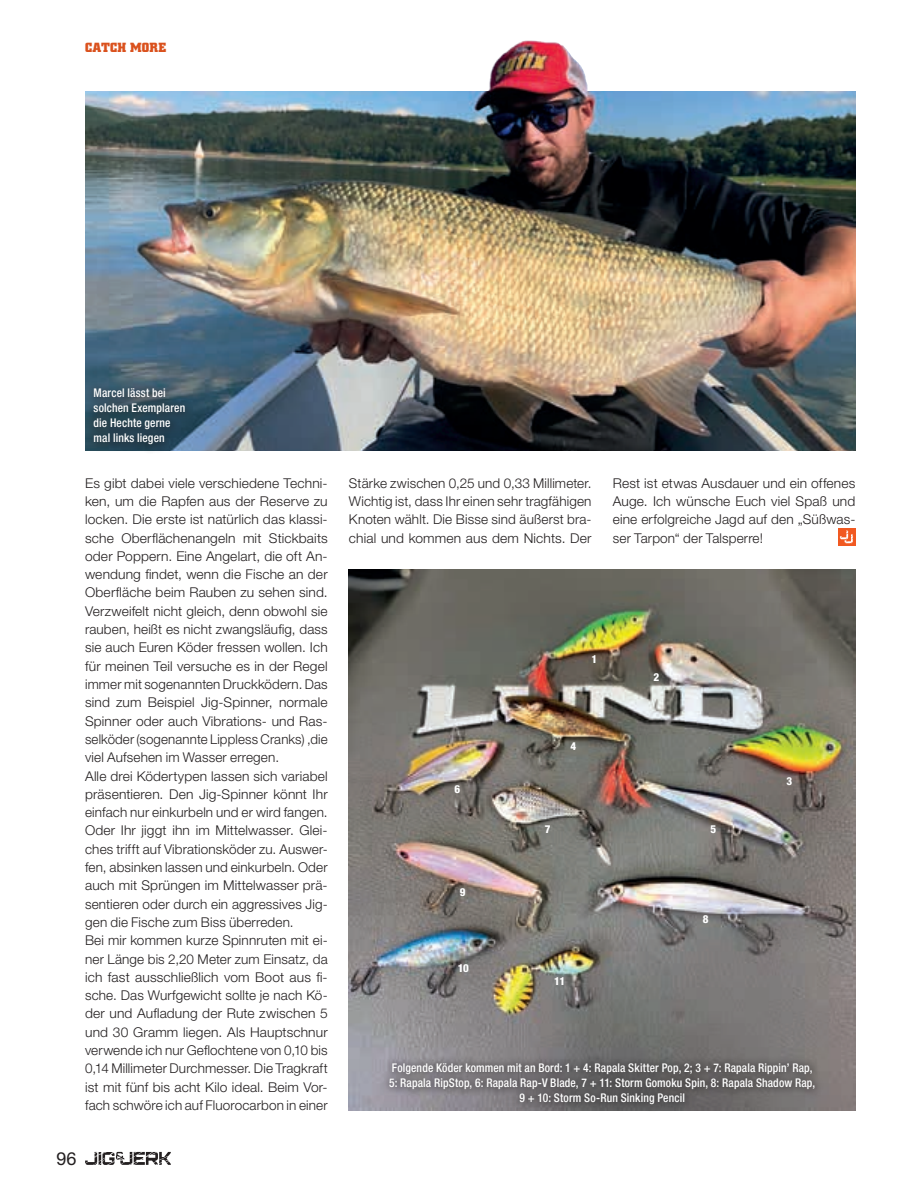
<style>
.page{position:relative;width:915px;height:1191px;background:#fff}
.page>*{position:absolute;margin:0;border:0;box-sizing:border-box;transform-origin:0 0}
.t1{font:18px "Helvetica Neue LT Std";color:#231f20}
.t2{font:300 13.5px/18.3px "Helvetica Neue LT Std";letter-spacing:.01em;color:#231f20;text-align:justify}
.t3{font:700 13.5px "Square Slabserif 711 BT";letter-spacing:.015em;color:#da511d}
.t4{font:500 condensed 12px/15px "Helvetica Neue LT Std";letter-spacing:.015em;color:#fff;scale:.96 1}
.t5{font:800 condensed 11.1px "Helvetica Neue LT Std";color:#fff}
</style>
<div class="page">
<svg style="left:838px;top:528px;width:17px;height:17px"></svg>
<svg style="left:839px;top:530px;width:13px;height:13px"></svg>
<img style="left:85px;top:91px;width:770px;height:360px">
<img style="left:349px;top:569px;width:506px;height:541px">
<img style="left:474px;top:41px;width:50px;height:70px">
<div style="left:85px;top:379px;width:109px;height:74px;background:#231f20;opacity:.38"></div>
<div style="left:380px;top:1053px;width:443px;height:59px;background:#231f20;opacity:.38"></div>
<svg style="left:85px;top:1151px;width:86px;height:14px"></svg>
<p class="t3" style="left:85px;top:39px;width:83px">CATCH MORE</p>
<p class="t4" style="left:94px;top:385px;width:97px">Marcel lässt bei solchen Exemplaren die Hechte gerne mal links liegen</p>
<p class="t2" style="left:85px;top:473px;width:244px;text-align:left">Es gibt dabei viele verschiedene Techni&shy;ken, um die Rapfen aus der Reserve zu locken. Die erste ist natürlich das klassi&shy;sche Oberflächenangeln mit Stickbaits oder Poppern. Eine Angelart, die oft An&shy;wendung findet, wenn die Fische an der Oberfläche beim Rauben zu sehen sind.<br>Verzweifelt nicht gleich, denn obwohl sie rauben, heißt es nicht zwangsläufig, dass sie auch Euren Köder fressen wollen. Ich für meinen Teil versuche es in der Regel immer mit sogenannten Druckködern. Das sind zum Beispiel Jig-Spinner, normale Spinner oder auch Vibrations- und Ras&shy;selköder (sogenannte Lippless Cranks) ,die viel Aufsehen im Wasser erregen.<br>Alle drei Ködertypen lassen sich variabel präsentieren. Den Jig-Spinner könnt Ihr einfach nur einkurbeln und er wird fangen.<br>Oder Ihr jiggt ihn im Mittelwasser. Glei&shy;ches trifft auf Vibrationsköder zu. Auswer&shy;fen, absinken lassen und einkurbeln. Oder auch mit Sprüngen im Mittelwasser prä&shy;sentieren oder durch ein aggressives Jig&shy;gen die Fische zum Biss überreden.<br>Bei mir kommen kurze Spinnruten mit ei&shy;ner Länge bis 2,20 Meter zum Einsatz, da ich fast ausschließlich vom Boot aus fi&shy;sche. Das Wurfgewicht sollte je nach Kö&shy;der und Aufladung der Rute zwischen 5 und 30 Gramm liegen. Als Hauptschnur verwende ich nur Geflochtene von 0,10 bis 0,14 Millimeter Durchmesser. Die Tragkraft ist mit fünf bis acht Kilo ideal. Beim Vor&shy;fach schwöre ich auf Fluorocarbon in einer</p>
<p class="t2" style="left:349px;top:473px;width:244px">Stärke zwischen 0,25 und 0,33 Millimeter.<br>Wichtig ist, dass Ihr einen sehr tragfähigen Knoten wählt. Die Bisse sind äußerst bra&shy;chial und kommen aus dem Nichts. Der</p>
<p class="t2" style="left:612px;top:473px;width:244px">Rest ist etwas Ausdauer und ein offenes Auge. Ich wünsche Euch viel Spaß und eine erfolgreiche Jagd auf den „Süßwas&shy;ser Tarpon“ der Talsperre!</p>
<p class="t5" style="left:591px;top:652px;width:7px">1</p>
<p class="t5" style="left:653px;top:670px;width:7px">2</p>
<p class="t5" style="left:570px;top:739px;width:7px">4</p>
<p class="t5" style="left:786px;top:774px;width:7px">3</p>
<p class="t5" style="left:454px;top:782px;width:7px">6</p>
<p class="t5" style="left:710px;top:822px;width:7px">5</p>
<p class="t5" style="left:544px;top:822px;width:7px">7</p>
<p class="t5" style="left:459px;top:885px;width:7px">9</p>
<p class="t5" style="left:702px;top:912px;width:7px">8</p>
<p class="t5" style="left:457px;top:961px;width:13px">10</p>
<p class="t5" style="left:554px;top:974px;width:12px">11</p>
<p class="t4" style="left:389px;top:1059px;width:445px;text-align:center">Folgende Köder kommen mit an Bord: 1 + 4: Rapala Skitter Pop, 2; 3 + 7: Rapala Rippin’ Rap,<br>5: Rapala RipStop, 6: Rapala Rap-V Blade, 7 + 11: Storm Gomoku Spin, 8: Rapala Shadow Rap,<br>9 + 10: Storm So-Run Sinking Pencil</p>
<h1 class="t1" style="left:56px;top:1147px;width:22px">96</h1>
</div>
